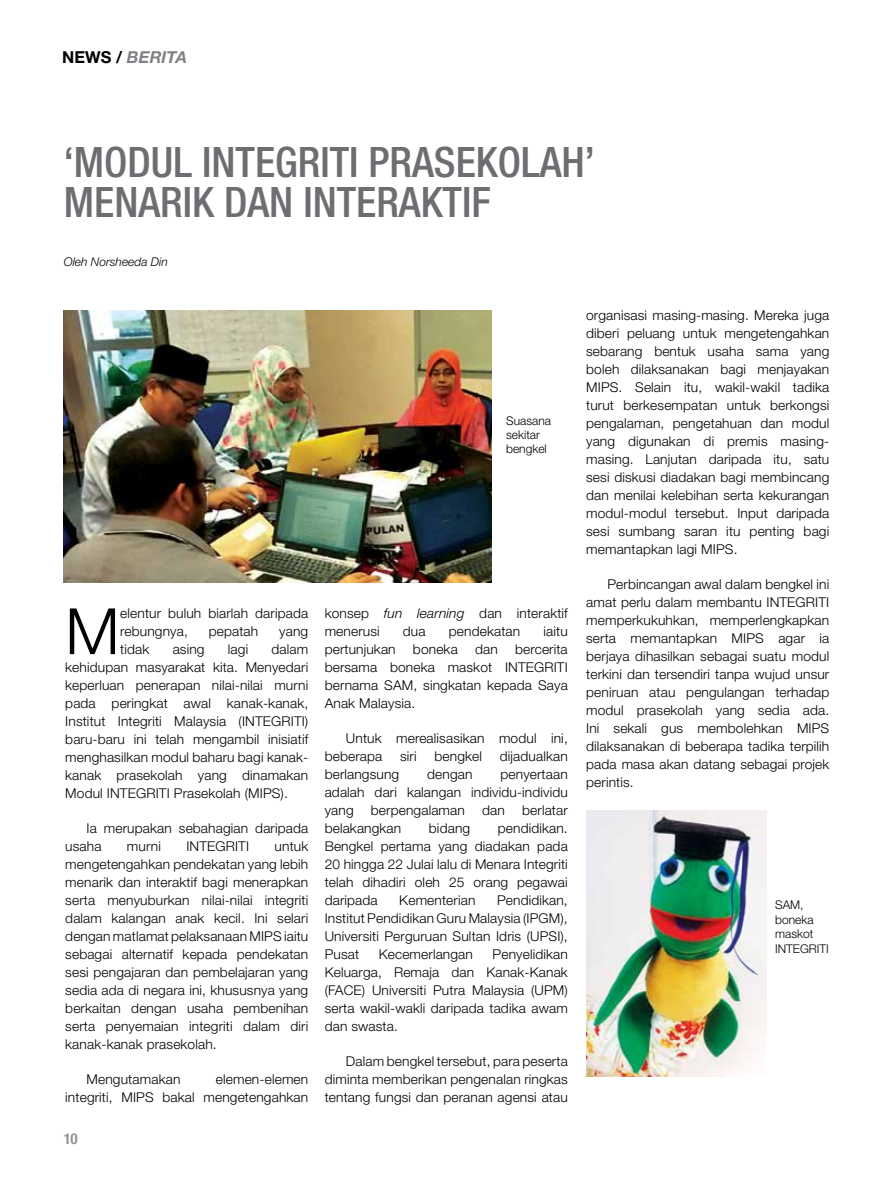
<style>
.page{position:relative;width:893px;height:1191px;background:#fff}
.page>*{position:absolute;margin:0;border:0;box-sizing:border-box;transform-origin:0 0}
.t1{font:300 63.9px "Helvetica Neue LT Std";color:#000}
.t2{font:500 condensed 42px/40.5px "Helvetica Neue LT Std";color:#6d6e71}
.t3{font:italic 700 16.5px "Helvetica Neue LT Std";color:#808285}
.t4{font:700 condensed 15px "Helvetica Neue LT Std";color:#939598}
.t5{font:300 13.5px/18px "Helvetica Neue LT Std";letter-spacing:.01em;color:#000;text-align:justify}
.t6{font:300 12px/14.4px "Helvetica Neue LT Std";color:#000}
.t7{font:italic 300 12px "Helvetica Neue LT Std";color:#000}
.s1{font-style:normal;color:#000}
.s2{font-style:italic}
</style>
<div class="page">
<img style="left:64px;top:311px;width:427px;height:271px">
<img style="left:586px;top:810px;width:180px;height:266px">
<p class="t3" style="left:62px;top:47px;width:87px"><span class="s1">NEWS /</span> BERITA</p>
<h2 class="t2" style="left:64px;top:141px;width:533px">‘MODUL INTEGRITI PRASEKOLAH’<br>MENARI K DAN INTER</h2>
<h2 class="t2" style="left:399px;top:181px;width:93px">AKTI F</h2>
<p class="t7" style="left:64px;top:254px;width:106px">Oleh Norsheeda Din</p>
<p class="t6" style="left:506px;top:413px;width:46px">Suasana sekitar bengkel</p>
<h1 class="t1" style="left:65px;top:592px;width:56px">M</h1>
<p class="t5" style="left:120px;top:604px;width:190px">elentur buluh biarlah daripada rebungnya,</p>
<p class="t5" style="left:209px;top:622px;width:51px">pepatah</p>
<p class="t5" style="left:279px;top:622px;width:30px">yang</p>
<p class="t5" style="left:65px;top:640px;width:245px;text-indent:206px">dalam kehidupan masyarakat kita. Menyedari keperluan penerapan nilai-nilai murni pada peringkat awal kanak-kanak, Institut Integriti Malaysia (INTEGRITI) baru-baru ini telah mengambil inisiatif menghasilkan modul baharu bagi kanak&shy;kanak prasekolah yang dinamakan Modul INTEGRITI Prasekolah (MIPS).</p>
<p class="t5" style="left:65px;top:819px;width:244px;text-indent:21px">Ia merupakan sebahagian daripada usaha</p>
<p class="t5" style="left:120px;top:640px;width:31px">tidak</p>
<p class="t5" style="left:173px;top:640px;width:33px">asing</p>
<p class="t5" style="left:228px;top:640px;width:22px">lagi</p>
<p class="t5" style="left:127px;top:837px;width:35px">murni</p>
<p class="t5" style="left:186px;top:837px;width:64px">INTEGRITI</p>
<p class="t5" style="left:65px;top:837px;width:244px;text-indent:209px">untuk mengetengahkan pendekatan yang lebih menarik dan interaktif bagi menerapkan serta menyuburkan nilai-nilai integriti dalam kalangan anak kecil. Ini selari dengan matlamat pelaksanaan MIPS iaitu sebagai alternatif kepada pendekatan sesi pengajaran dan pembelajaran yang sedia ada di negara ini, khususnya yang berkaitan dengan usaha pembenihan serta penyemaian integriti dalam diri kanak-kanak prasekolah.</p>
<p class="t5" style="left:87px;top:1070px;width:95px">Mengutamakan</p>
<p class="t5" style="left:65px;top:1070px;width:244px;text-align:right">elemen-elemen<br>integriti, MIPS bakal mengetengahkan</p>
<p class="t4" style="left:64px;top:1129px;width:15px">10</p>
<p class="t5" style="left:325px;top:604px;width:245px">konsep <span class="s2">fun learning</span> dan interaktif menerusi</p>
<p class="t5" style="left:403px;top:622px;width:24px">dua</p>
<p class="t5" style="left:449px;top:622px;width:73px">pendekatan</p>
<p class="t5" style="left:544px;top:622px;width:26px">iaitu</p>
<p class="t5" style="left:325px;top:640px;width:245px;text-indent:190px">bercerita bersama boneka maskot INTEGRITI bernama SAM, singkatan kepada Saya Anak Malaysia.</p>
<p class="t5" style="left:325px;top:729px;width:245px;text-indent:21px">Untuk merealisasikan modul ini, beberapa</p>
<p class="t5" style="left:325px;top:640px;width:72px">pertunjukan</p>
<p class="t5" style="left:413px;top:640px;width:46px">boneka</p>
<p class="t5" style="left:475px;top:640px;width:24px">dan</p>
<p class="t5" style="left:400px;top:747px;width:18px">siri</p>
<p class="t5" style="left:434px;top:747px;width:49px">bengkel</p>
<p class="t5" style="left:500px;top:747px;width:69px">dijadualkan</p>
<p class="t5" style="left:325px;top:765px;width:76px">berlangsung</p>
<p class="t5" style="left:427px;top:765px;width:47px">dengan</p>
<p class="t5" style="left:325px;top:765px;width:245px;text-indent:176px">penyertaan adalah dari kalangan individu-individu yang</p>
<p class="t5" style="left:371px;top:801px;width:95px">berpengalaman</p>
<p class="t5" style="left:482px;top:801px;width:24px">dan</p>
<p class="t5" style="left:522px;top:801px;width:47px">berlatar</p>
<p class="t5" style="left:325px;top:819px;width:78px">belakangkan</p>
<p class="t5" style="left:429px;top:819px;width:43px">bidang</p>
<p class="t5" style="left:325px;top:819px;width:245px;text-indent:173px">pendidikan.<br>Bengkel pertama yang diadakan pada 20 hingga 22 Julai lalu di Menara Integriti telah dihadiri oleh 25 orang pegawai daripada</p>
<p class="t5" style="left:325px;top:891px;width:245px;text-indent:172px">Pendidikan, Institut Pendidikan Guru Malaysia (IPGM), Universiti Perguruan Sultan Idris (UPSI), Pusat</p>
<p class="t5" style="left:399px;top:891px;width:78px">Kementerian</p>
<p class="t5" style="left:325px;top:945px;width:245px;text-indent:168px">Penyelidikan Keluarga, Remaja dan Kanak-Kanak (FACE) Universiti Putra Malaysia (UPM) serta wakil-wakli daripada tadika awam dan swasta.</p>
<p class="t5" style="left:325px;top:1052px;width:245px;text-indent:21px">Dalam bengkel tersebut, para peserta diminta memberikan pengenalan ringkas tentang fungsi dan peranan agensi atau</p>
<p class="t5" style="left:379px;top:945px;width:96px">Kecemerlangan</p>
<p class="t5" style="left:586px;top:306px;width:245px">organisasi masing-masing. Mereka juga diberi peluang untuk mengetengahkan sebarang bentuk usaha sama yang boleh dilaksanakan bagi menjayakan MIPS. Selain itu, wakil-wakil tadika turut berkesempatan untuk berkongsi pengalaman, pengetahuan dan modul yang digunakan di premis masing&shy;masing. Lanjutan daripada itu, satu sesi diskusi diadakan bagi membincang dan menilai kelebihan serta kekurangan modul-modul tersebut. Input daripada sesi sumbang saran itu penting bagi memantapkan lagi MIPS.</p>
<p class="t5" style="left:586px;top:575px;width:245px;text-indent:21px">Perbincangan awal dalam bengkel ini amat perlu dalam membantu INTEGRITI memperkukuhkan, memperlengkapkan serta memantapkan MIPS agar ia berjaya dihasilkan sebagai suatu modul terkini dan tersendiri tanpa wujud unsur peniruan atau pengulangan terhadap modul prasekolah yang sedia ada.<br>Ini sekali gus membolehkan MIPS dilaksanakan di beberapa tadika terpilih pada masa akan datang sebagai projek perintis.</p>
<p class="t6" style="left:775px;top:897px;width:55px">SAM, boneka maskot<br>INTEGRITI</p>
</div>
